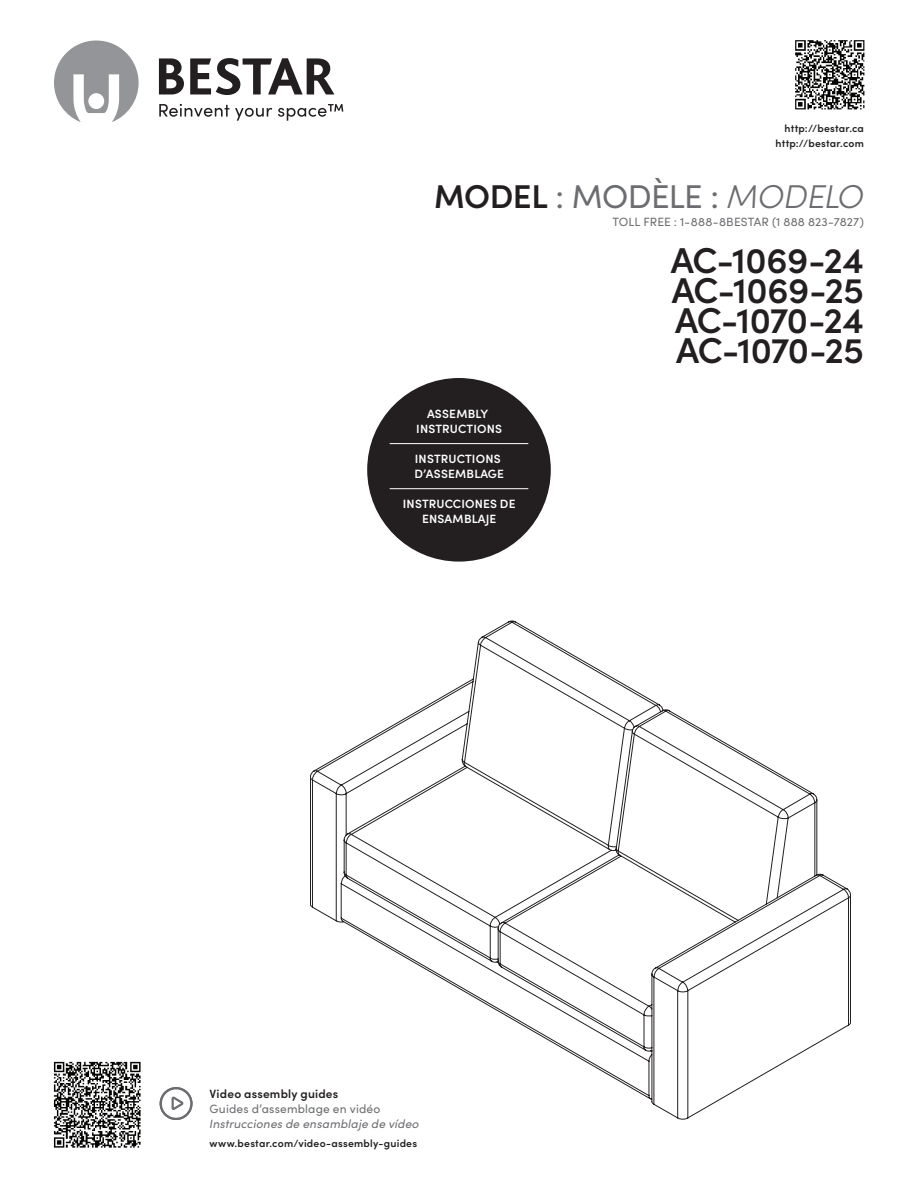
<style>
.page{position:relative;width:918px;height:1188px;background:#fff}
.page>*{position:absolute;margin:0;border:0;box-sizing:border-box;transform-origin:0 0}
.t1{font:600 36px/30px "Sofia Pro";letter-spacing:-.015em;color:#231f20;text-align:justify}
.t2{font:33px "Sofia Pro";letter-spacing:-.02em;color:#6c6d70}
.t3{font:600 12px/15px "Sofia Pro";letter-spacing:.015em;color:#fff;text-align:center}
.t4{font:12px "Sofia Pro";letter-spacing:.015em;color:#6c6d70}
.t5{font:italic 12px "Sofia Pro";letter-spacing:.015em;color:#6c6d70}
.t6{font:600 12px "Sofia Pro";letter-spacing:.015em;color:#231f20}
.t7{font:600 10.5px/15px "Sofia Pro";letter-spacing:.02em;color:#231f20;text-align:right}
.s1{font-weight:600;color:#231f20}
.s2{font-weight:300;font-style:italic}
</style>
<div class="page">
<svg style="left:310px;top:621px;width:541px;height:499px"></svg>
<div style="left:367px;top:378px;width:184px;height:184px;background:#231f20;border-radius:50%"></div>
<hr style="left:390px;top:443px;width:138px;height:1px;background:#fff">
<hr style="left:390px;top:488px;width:138px;height:1px;background:#fff">
<svg style="left:159px;top:58px;width:25px;height:37px"></svg>
<svg style="left:190px;top:58px;width:144px;height:37px"></svg>
<svg style="left:54px;top:40px;width:85px;height:82px"></svg>
<svg style="left:159px;top:104px;width:70px;height:13px"></svg>
<svg style="left:235px;top:108px;width:37px;height:13px"></svg>
<svg style="left:278px;top:104px;width:65px;height:17px"></svg>
<img style="left:795px;top:40px;width:70px;height:70px">
<img style="left:53px;top:1061px;width:88px;height:87px">
<svg style="left:159px;top:1087px;width:34px;height:33px"></svg>
<p class="t7" style="left:775px;top:120px;width:90px">http://bestar.ca http://bestar.com</p>
<h2 class="t2" style="left:434px;top:173px;width:431px"><span class="s1">MODEL</span> : MODÈLE : <span class="s2">MODELO</span></h2>
<p class="t4" style="left:612px;top:213px;width:253px">TOLL FREE : 1-888-8BESTAR (1 888 823-7827)</p>
<p class="t3" style="left:416px;top:405px;width:87px">ASSEMBLY<br>INSTRUCTIONS</p>
<p class="t3" style="left:414px;top:450px;width:91px;text-align:left">INSTRUCTIONS<br>D’ASSEMBLAGE</p>
<p class="t3" style="left:403px;top:495px;width:114px">INSTRUCCIONES DE<br>ENSAMBLAJE</p>
<h1 class="t1" style="left:671px;top:243px;width:195px">AC-1069-24<br>AC-1069-25<br>AC-1070-24<br>AC-1070-25</h1>
<p class="t6" style="left:210px;top:1085px;width:130px">Video assembly guides</p>
<p class="t4" style="left:210px;top:1100px;width:172px">Guides d’assemblage en vidéo</p>
<p class="t5" style="left:210px;top:1115px;width:211px">Instrucciones de ensamblaje de vídeo</p>
<p class="t7" style="left:210px;top:1136px;width:209px">www.bestar.com/video-assembly-guides</p>
</div>
